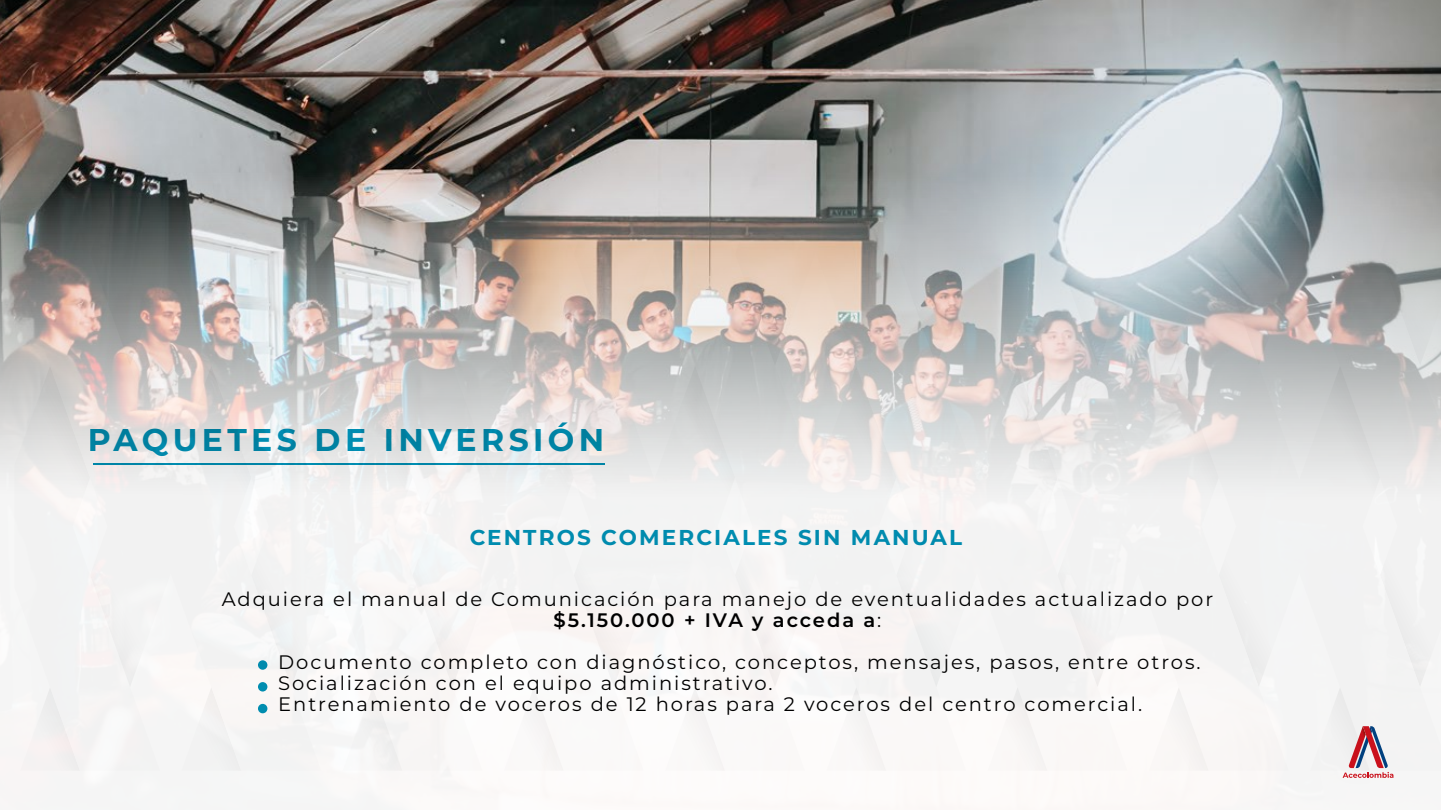
<style>
.page{position:relative;width:1441px;height:810px;background:#fff}
.page>*{position:absolute;margin:0;border:0;box-sizing:border-box;transform-origin:0 0}
.t1{font:700 31.5px "Montserrat";letter-spacing:.14em;color:#0092b7}
.t2{font:700 21.45px "Montserrat";letter-spacing:.1em;color:#0092b7}
.t3{font:19.5px/21px "Montserrat";letter-spacing:.1em;color:#000;text-align:center}
.s1{font-weight:600}
</style>
<div class="page">
<img style="left:0;top:0;width:1440px;height:778px">
<hr style="left:93px;top:463px;width:511px;height:2px;background:#0092b7">
<svg style="left:258px;top:660px;width:9px;height:10px"></svg>
<svg style="left:258px;top:682px;width:9px;height:10px"></svg>
<div style="left:258px;top:704px;width:9px;height:9px;background:#008daf;border-radius:50%"></div>
<h1 class="t1" style="left:88px;top:418px;width:518px">PAQUETES DE INVERSIÓN</h1>
<p class="t2" style="left:469px;top:523px;width:494px">CENTROS COMERCIALES SIN MANUAL</p>
<p class="t3" style="left:222px;top:588px;width:992px">Adquiera el manual de Comunicación para manejo de eventualidades actualizado por <span class="s1">$5.150.000 + IVA y acceda a</span>:</p>
<p class="t3" style="left:278px;top:651px;width:923px;text-align:left">Documento completo con diagnóstico, conceptos, mensajes, pasos, entre otros.<br>Socialización con el equipo administrativo.<br>Entrenamiento de voceros de 12 horas para 2 voceros del centro comercial.</p>
</div>
